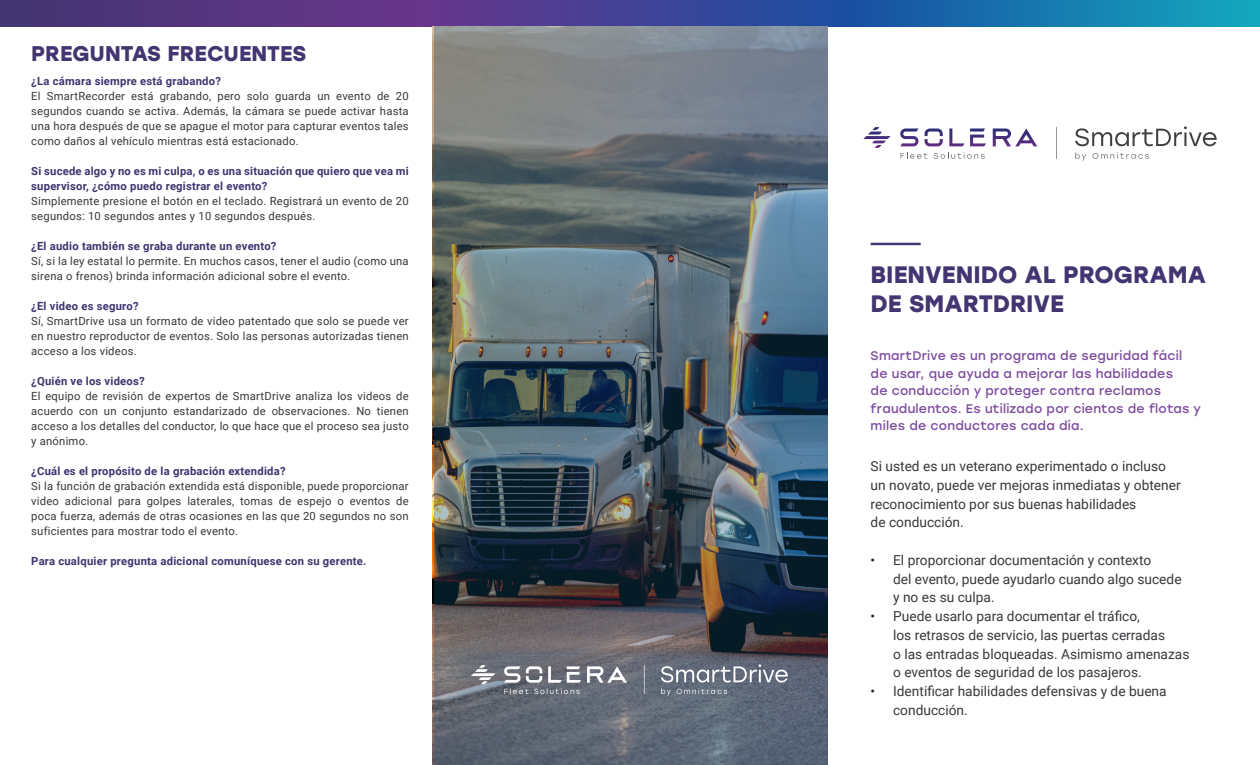
<style>
.page{position:relative;width:1260px;height:765px;background:#fff}
.page>*{position:absolute;margin:0;border:0;box-sizing:border-box;transform-origin:0 0}
.t1{font:700 23.75px/28.5px "Stolzl";color:#423571}
.t2{font:700 21.25px "Stolzl";color:#423571}
.t3{font:13.75px/18.8px "Roboto";color:#35383b}
.t4{font:12.5px/17.5px "Stolzl";letter-spacing:.02em;color:#7c4c9d}
.t5{font:11.25px/15px "Roboto";letter-spacing:.02em;color:#35383b;text-align:justify}
.t6{font:700 11.25px/15px "Roboto";letter-spacing:.02em;color:#413470}
.s1{color:#231f20}
</style>
<div class="page">
<svg style="left:0;top:0;width:1260px;height:26px;background:#395096"></svg>
<svg style="left:872px;top:127px;width:165px;height:19px"></svg>
<hr style="left:1056px;top:127px;width:1px;height:32px;background:#929497">
<svg style="left:901px;top:152px;width:26px;height:7px"></svg>
<svg style="left:934px;top:152px;width:51px;height:7px"></svg>
<svg style="left:1075px;top:126px;width:142px;height:35px"></svg>
<hr style="left:871px;top:243px;width:50px;height:2px;background:#423571">
<img style="left:434px;top:26px;width:394px;height:739px">
<img style="left:471px;top:663px;width:318px;height:33px">
<p class="t2" style="left:31px;top:38px;width:277px">PREGUNTAS FRECUENTES</p>
<p class="t6" style="left:31px;top:73px;width:191px">¿La cámara siempre está grabando?</p>
<p class="t5" style="left:31px;top:88px;width:379px">El SmartRecorder está grabando, pero solo guarda un evento de 20 segundos cuando se activa. Además, la cámara se puede activar hasta una hora después de que se apague el motor para capturar eventos tales como daños al vehículo mientras está estacionado.</p>
<p class="t6" style="left:31px;top:163px;width:379px">Si sucede algo y no es mi culpa, o es una situación que quiero que vea mi supervisor, ¿cómo puedo registrar el evento?</p>
<p class="t5" style="left:31px;top:193px;width:379px">Simplemente presione el botón en el teclado. Registrará un evento de 20 segundos: 10 segundos antes y 10 segundos después.</p>
<p class="t6" style="left:31px;top:238px;width:247px">¿El audio también se graba durante un evento?</p>
<p class="t5" style="left:31px;top:253px;width:379px">Sí, si la ley estatal lo permite. En muchos casos, tener el audio (como una sirena o frenos) brinda información adicional sobre el evento.</p>
<p class="t6" style="left:31px;top:298px;width:109px">¿El video es seguro?</p>
<p class="t5" style="left:31px;top:313px;width:379px">Sí, SmartDrive usa un formato de video patentado que solo se puede ver en nuestro reproductor de eventos. Solo las personas autorizadas tienen acceso a los videos.</p>
<p class="t6" style="left:31px;top:373px;width:115px">¿Quién ve los videos?</p>
<p class="t5" style="left:31px;top:388px;width:379px">El equipo de revisión de expertos de SmartDrive analiza los videos de acuerdo con un conjunto estandarizado de observaciones. No tienen acceso a los detalles del conductor, lo que hace que el proceso sea justo y anónimo.</p>
<p class="t6" style="left:31px;top:463px;width:256px">¿Cuál es el propósito de la grabación extendida?</p>
<p class="t5" style="left:31px;top:478px;width:379px">Si la función de grabación extendida está disponible, puede proporcionar video adicional para golpes laterales, tomas de espejo o eventos de poca fuerza, además de otras ocasiones en las que 20 segundos no son suficientes para mostrar todo el evento.</p>
<p class="t6" style="left:31px;top:553px;width:337px">Para cualquier pregunta adicional comuníquese con su gerente.</p>
<p class="t1" style="left:871px;top:259px;width:337px">BIENVENIDO AL PROGRAMA<br>DE SMARTDRIVE</p>
<p class="t4" style="left:871px;top:346px;width:332px">SmartDrive es un programa de seguridad fácil de usar, que ayuda a mejorar las habilidades<br>de conducción y proteger contra reclamos fraudulentos. Es utilizado por cientos de flotas y miles de conductores cada día.</p>
<p class="t3" style="left:871px;top:456px;width:312px">Si usted es un veterano experimentado o incluso un novato, puede ver mejoras inmediatas y obtener reconocimiento por sus buenas habilidades<br>de conducción.</p>
<p class="t3" style="left:893px;top:550px;width:290px;text-indent:-22px"><span class="s1">•</span> El proporcionar documentación y contexto<br>del evento, puede ayudarlo cuando algo sucede y no es su culpa.</p>
<p class="t3" style="left:893px;top:606px;width:298px;text-indent:-22px"><span class="s1">•</span> Puede usarlo para documentar el tráfico,<br>los retrasos de servicio, las puertas cerradas<br>o las entradas bloqueadas. Asimismo amenazas o eventos de seguridad de los pasajeros.</p>
<p class="t3" style="left:893px;top:681px;width:275px;text-indent:-22px"><span class="s1">•</span> Identificar habilidades defensivas y de buena conducción.</p>
</div>
